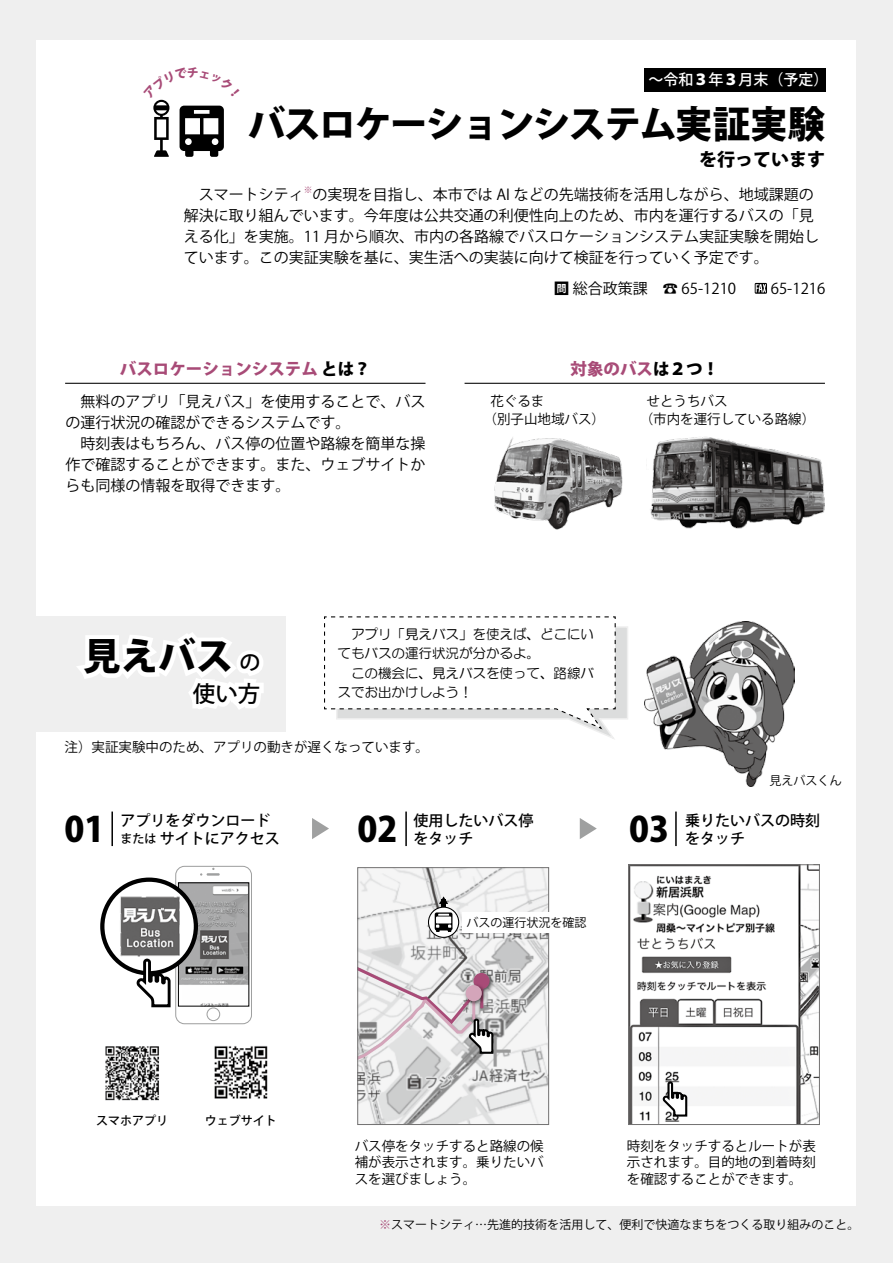
<style>
.page{position:relative;width:893px;height:1263px;background:#efefef}
.page>*{position:absolute;margin:0;border:0;box-sizing:border-box;transform-origin:0 0}
.t1{font:800 37.5px "Koz Go Pro";letter-spacing:-.05em;color:#000}
.t2{font:800 34.5px "Koz Go Pro";color:#000}
.t3{font:500 22.5px "Koz Go Pro";color:#000}
.t4{font:800 18px "Koz Go Pro";color:#000}
.t5{font:800 16.5px "Koz Go Pro";color:#a84b77}
.t6{font:15px/21px "Koz Go Pro";color:#000}
.t7{font:500 15px/18px "Koz Go Pro";color:#000}
.t8{font:500 15px "Koz Go Pro";color:#fff}
.t9{font:13.5px/16.5px "Koz Go Pro";color:#000}
.t10{font:13.5px/19.5px "HG Maru Gothic MPRO";color:#000}
.t11{font:12px "Koz Go Pro";color:#000}
.t12{font:500 12px "Koz Go Pro";color:#000}
.t13{font:800 12px "Koz Go Pro";color:#a84b77}
.t14{font:8.7px "Koz Go Pro";color:#a84b77}
.s1{font-weight:800}
.s2{color:#000}
.s3{font-weight:500;font-size:21px}
.s4{font-size:12px}
.s5{color:#a84b77}
</style>
<div class="page">
<div style="left:36px;top:40px;width:819px;height:1165px;background:#fff"></div>
<svg style="left:755px;top:283px;width:12px;height:11px"></svg>
<div style="left:644px;top:68px;width:181px;height:24px;background:#000"></div>
<img style="left:105px;top:1046px;width:54px;height:55px">
<img style="left:214px;top:1046px;width:54px;height:53px">
<div style="left:175px;top:866px;width:77px;height:158px;border:1px solid #9fa0a0;border-radius:9px"></div>
<div style="left:207px;top:1007px;width:13px;height:14px;border:1px solid #9fa0a0;border-radius:50%"></div>
<svg style="left:200px;top:868px;width:20px;height:8px"></svg>
<img style="left:180px;top:884px;width:67px;height:120px">
<div style="left:178px;top:882px;width:71px;height:124px;border:1px solid #000"></div>
<img style="left:359px;top:869px;width:188px;height:254px">
<img style="left:494px;top:969px;width:3px;height:28px">
<div style="left:357px;top:867px;width:192px;height:258px;border:1px solid #727171"></div>
<img style="left:630px;top:866px;width:188px;height:257px">
<div style="left:628px;top:864px;width:192px;height:261px;border:1px solid #727171"></div>
<img style="left:650px;top:437px;width:175px;height:92px">
<img style="left:494px;top:437px;width:129px;height:93px">
<svg style="left:358px;top:946px;width:136px;height:131px"></svg>
<svg style="left:324px;top:616px;width:304px;height:123px"></svg>
<hr style="left:65px;top:383px;width:360px;height:1px;background:#000">
<hr style="left:465px;top:383px;width:360px;height:1px;background:#000">
<svg style="left:102px;top:880px;width:94px;height:93px"></svg>
<div style="left:100px;top:877px;width:98px;height:98px;border:4px solid #000;border-radius:50%"></div>
<svg style="left:134px;top:962px;width:38px;height:46px"></svg>
<img style="left:114px;top:890px;width:70px;height:72px">
<svg style="left:661px;top:1080px;width:27px;height:38px"></svg>
<img style="left:645px;top:622px;width:149px;height:164px">
<svg style="left:312px;top:818px;width:17px;height:21px"></svg>
<svg style="left:580px;top:818px;width:17px;height:21px"></svg>
<hr style="left:111px;top:811px;width:2px;height:35px;background:#000">
<hr style="left:405px;top:811px;width:2px;height:35px;background:#000">
<hr style="left:675px;top:811px;width:2px;height:35px;background:#000">
<div style="left:770px;top:774px;width:72px;height:12px;background:#fff"></div>
<div style="left:0;top:616px;width:285px;height:115px;background:#efefef"></div>
<svg style="left:77px;top:632px;width:187px;height:77px"></svg>
<svg style="left:428px;top:907px;width:31px;height:30px"></svg>
<div style="left:428px;top:907px;width:31px;height:31px;border:1px solid #000;border-radius:50%"></div>
<svg style="left:435px;top:912px;width:17px;height:20px"></svg>
<div style="left:441px;top:899px;width:5px;height:8px;background:#000"></div>
<svg style="left:439px;top:896px;width:9px;height:8px"></svg>
<div style="left:462px;top:912px;width:134px;height:20px;background:#fff"></div>
<svg style="left:153px;top:99px;width:71px;height:58px"></svg>
<p class="t13" style="left:187px;top:65px;width:14px">チ</p>
<p class="t8" style="left:648px;top:70px;width:181px">～令和<span class="s1">３</span>年<span class="s1">３</span>月末（予定）</p>
<h1 class="t1" style="left:248px;top:100px;width:579px">バスロケーションシステム実証実験</h1>
<p class="t4" style="left:699px;top:147px;width:127px">を行っています</p>
<p class="t6" style="left:184px;top:184px;width:122px">　スマートシティ</p>
<p class="t14" style="left:304px;top:184px;width:10px">※</p>
<p class="t6" style="left:184px;top:184px;width:637px;text-indent:129px">の実現を目指し、本市では AI などの先端技術を活用しながら、地域課題の解決に取り組んでいます。今年度は公共交通の利便性向上のため、市内を運行するバスの「見える化」を実施。11 月から順次、市内の各路線でバスロケーションシステム実証実験を開始しています。この実証実験を基に、実生活への実装に向けて検証を行っていく予定です。</p>
<p class="t6" style="left:554px;top:278px;width:273px">問 総合政策課　☎ 65-1210 　 65-1216</p>
<p class="t5" style="left:120px;top:358px;width:252px">バスロケーションシステム<span class="s2">とは？</span></p>
<p class="t5" style="left:570px;top:358px;width:150px">対象のバス<span class="s2">は２つ！</span></p>
<p class="t9" style="left:484px;top:392px;width:123px;line-height:18px;text-indent:7px">花ぐるま<br>（別子山地域バス）</p>
<p class="t6" style="left:65px;top:391px;width:361px">　無料のアプリ「見えバス」を使用することで、バスの運行状況の確認ができるシステムです。<br>　時刻表はもちろん、バス停の位置や路線を簡単な操作で確認することができます。また、ウェブサイトからも同様の情報を取得できます。</p>
<p class="t9" style="left:640px;top:392px;width:177px;line-height:18px;text-indent:7px">せとうちバス<br>（市内を運行している路線）</p>
<h1 class="t1" style="left:83px;top:632px;width:179px">見えバス<span class="s3">の</span></h1>
<h3 class="t3" style="left:193px;top:679px;width:69px">使い方</h3>
<p class="t10" style="left:337px;top:624px;width:258px">　アプリ「見えバス」を使えば、どこにいてもバスの運行状況が分かるよ。<br>　この機会に、見えバスを使って、路線バスでお出かけしよう！</p>
<p class="t9" style="left:65px;top:739px;width:366px">注）実証実験中のため、アプリの動きが遅くなっています。</p>
<p class="t11" style="left:770px;top:773px;width:73px">見えバスくん</p>
<p class="t7" style="left:120px;top:812px;width:161px">アプリをダウンロード<span class="s4">または</span> サイトにアクセス</p>
<p class="t7" style="left:685px;top:812px;width:136px">乗りたいバスの時刻をタッチ</p>
<p class="t7" style="left:413px;top:812px;width:121px">使用したいバス停</p>
<h2 class="t2" style="left:65px;top:807px;width:42px">01</h2>
<h2 class="t2" style="left:357px;top:807px;width:42px">02</h2>
<h2 class="t2" style="left:629px;top:807px;width:42px">03</h2>
<p class="t7" style="left:413px;top:830px;width:61px">をタッチ</p>
<p class="t12" style="left:96px;top:1112px;width:73px">スマホアプリ</p>
<p class="t12" style="left:205px;top:1112px;width:73px">ウェブサイト</p>
<p class="t11" style="left:467px;top:914px;width:121px">バスの運行状況を確認</p>
<p class="t9" style="left:355px;top:1138px;width:190px;text-align:justify">バス停をタッチすると路線の候補が表示されます。乗りたいバスを選びましょう。</p>
<p class="t9" style="left:627px;top:1138px;width:190px;text-align:justify">時刻をタッチするとルートが表示されます。目的地の到着時刻を確認することができます。</p>
<p class="t11" style="left:379px;top:1216px;width:482px"><span class="s5">※</span>スマートシティ…先進的技術を活用して、便利で快適なまちをつくる取り組みのこと。</p>
</div>
